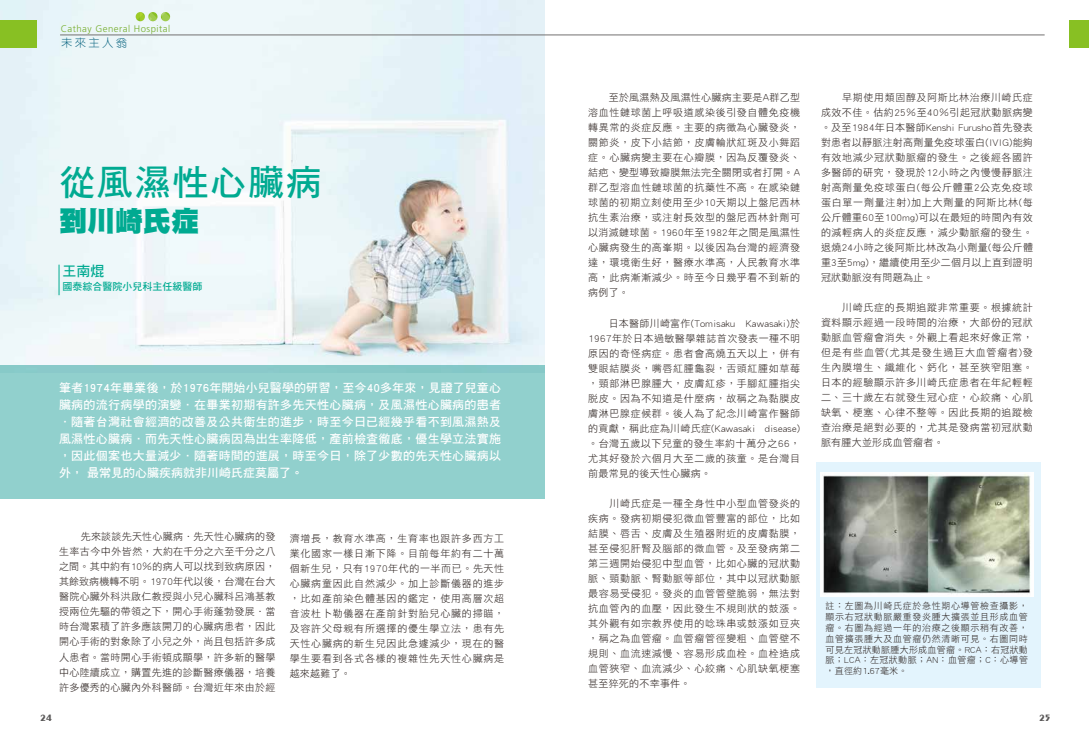
<style>
.page{position:relative;width:1089px;height:738px;background:#fff}
.page>*{position:absolute;margin:0;border:0;box-sizing:border-box;transform-origin:0 0}
.t1{font:36px "DF Hei Std W7";letter-spacing:.05em;color:#00aa91}
.t2{font:28px "DF Hei Std W12";color:#00aa91}
.t3{font:14.1px "DF Hei Std W7";color:#00aa91}
.t4{font:12px/17px "DF Hei Std W7";letter-spacing:.025em;color:#fff;text-align:justify}
.t5{font:300 11.4px "Lin Gothic";letter-spacing:.2em;color:#04617e}
.t6{font:10.1px "DF Hei Std W7";color:#00aa91}
.t7{font:10px/15px "DF Hei Std W3";letter-spacing:.06em;color:#221815;text-align:justify}
.t8{font:700 10px "Penyae";color:#595757}
.t9{font:300 9.6px "Frutiger";letter-spacing:.05em;color:#75ad2c}
.t10{font:9px/10.8px "DF Hei Std W3";letter-spacing:.03em;color:#221815;text-align:justify}
</style>
<div class="page">
<div style="left:815px;top:461px;width:225px;height:226px;background:#e3f4fd"></div>
<img style="left:0;top:0;width:545px;height:372px">
<div style="left:0;top:365px;width:544px;height:133px;background:#91d0cd"></div>
<div style="left:1069px;top:20px;width:19px;height:28px;background:#88c023"></div>
<hr style="left:60px;top:35px;width:984px;height:1px;background:#727171">
<svg style="left:136px;top:12px;width:34px;height:9px"></svg>
<div style="left:0;top:20px;width:37px;height:27px;background:#88c023"></div>
<hr style="left:59px;top:264px;width:1px;height:31px;background:#00aa91">
<img style="left:820px;top:472px;width:213px;height:124px">
<p class="t9" style="left:61px;top:24px;width:111px">Cathay General Hospital</p>
<p class="t5" style="left:61px;top:37px;width:67px">未來主人翁</p>
<h1 class="t1" style="left:59px;top:163px;width:264px">從風濕性心臟病</h1>
<h2 class="t2" style="left:59px;top:206px;width:141px">到川崎氏症</h2>
<h3 class="t3" style="left:62px;top:263px;width:43px">王南焜</h3>
<p class="t6" style="left:62px;top:281px;width:141px">國泰綜合醫院小兒科主任級醫師</p>
<p class="t4" style="left:59px;top:379px;width:443px">筆者1974年畢業後，於1976年開始小兒醫學的研習，至今40多年來，見證了兒童心臟病的流行病學的演變．在畢業初期有許多先天性心臟病，及風濕性心臟病的患者．隨著台灣社會經濟的改善及公共衛生的進步，時至今日已經幾乎看不到風濕熱及風濕性心臟病．而先天性心臟病因為出生率降低，產前檢查徹底，優生學立法實施，因此個案也大量減少．隨著時間的進展，時至今日，除了少數的先天性心臟病以外， 最常見的心臟疾病就非川崎氏症莫屬了。</p>
<p class="t7" style="left:59px;top:528px;width:218px;text-indent:22px">先來談談先天性心臟病．先天性心臟病的發生率古今中外皆然，大約在千分之六至千分之八之間。其中約有10％的病人可以找到致病原因，其餘致病機轉不明。1970年代以後，台灣在台大醫院心臟外科洪啟仁教授與小兒心臟科呂鴻基教授兩位先驅的帶領之下，開心手術蓬勃發展．當時台灣累積了許多應該開刀的心臟病患者，因此開心手術的對象除了小兒之外，尚且包括許多成人患者。當時開心手術頓成顯學，許多新的醫學中心陸續成立，購置先進的診斷醫療儀器，培養許多優秀的心臟內外科醫師。台灣近年來由於經</p>
<p class="t8" style="left:40px;top:711px;width:13px">24</p>
<p class="t7" style="left:290px;top:530px;width:216px">濟增長，教育水準高，生育率也跟許多西方工業化國家一樣日漸下降。目前每年約有二十萬個新生兒，只有1970年代的一半而已。先天性心臟病童因此自然減少。加上診斷儀器的進步，比如產前染色體基因的鑑定，使用高層次超音波杜卜勒儀器在產前針對胎兒心臟的掃瞄，及容許父母親有所選擇的優生學立法，患有先天性心臟病的新生兒因此急遽減少，現在的醫學生要看到各式各樣的複雜性先天性心臟病是越來越難了。</p>
<p class="t7" style="left:588px;top:90px;width:213px">　　至於風濕熱及風濕性心臟病主要是A群乙型溶血性鏈球菌上呼吸道感染後引發自體免疫機轉異常的炎症反應。主要的病徵為心臟發炎，關節炎，皮下小結節，皮膚輪狀紅斑及小舞蹈症。心臟病變主要在心瓣膜，因為反覆發炎、結疤、變型導致瓣膜無法完全關閉或者打開。A群乙型溶血性鏈球菌的抗藥性不高。在感染鏈球菌的初期立刻使用至少10天期以上盤尼西林抗生素治療，或注射長效型的盤尼西林針劑可以消滅鏈球菌。1960年至1982年之間是風濕性心臟病發生的高峯期。以後因為台灣的經濟發達，環境衛生好，醫療水準高，人民教育水準高，此病漸漸減少。時至今日幾乎看不到新的病例了。</p>
<p class="t7" style="left:588px;top:315px;width:213px">　　日本醫師川崎富作(Tomisaku Kawasaki)於1967年於日本過敏醫學雜誌首次發表一種不明原因的奇怪病症。患者會高燒五天以上，併有雙眼結膜炎，嘴唇紅腫龜裂，舌頭紅腫如草莓，頸部淋巴腺腫大，皮膚紅疹，手腳紅腫指尖脫皮。因為不知道是什麼病，故稱之為黏膜皮膚淋巴腺症候群。後人為了紀念川崎富作醫師的貢獻，稱此症為川崎氏症(Kawasaki disease)。台灣五歲以下兒童的發生率約十萬分之66，尤其好發於六個月大至二歲的孩童。是台灣目前最常見的後天性心臟病。</p>
<p class="t7" style="left:588px;top:495px;width:213px">　　川崎氏症是一種全身性中小型血管發炎的疾病。發病初期侵犯微血管豐富的部位，比如結膜、唇舌、皮膚及生殖器附近的皮膚黏膜，甚至侵犯肝腎及腦部的微血管。及至發病第二第三週開始侵犯中型血管，比如心臟的冠狀動脈、頸動脈、腎動脈等部位，其中以冠狀動脈最容易受侵犯。發炎的血管管壁脆弱，無法對抗血管內的血壓，因此發生不規則狀的鼓漲。其外觀有如宗教界使用的唸珠串或鼓漲如豆夾，稱之為血管瘤。血管瘤管徑變粗、血管壁不規則、血流速減慢、容易形成血栓。血栓造成血管狹窄、血流減少、心絞痛、心肌缺氧梗塞甚至猝死的不幸事件。</p>
<p class="t7" style="left:821px;top:89px;width:213px">　　早期使用類固醇及阿斯比林治療川崎氏症成效不佳。估約25％至40％引起冠狀動脈病變。及至1984年日本醫師Kenshi Furusho首先發表對患者以靜脈注射高劑量免疫球蛋白(IVIG)能夠有效地減少冠狀動脈瘤的發生。之後經各國許多醫師的研究，發現於12小時之內慢慢靜脈注射高劑量免疫球蛋白(每公斤體重2公克免疫球蛋白單一劑量注射)加上大劑量的阿斯比林(每公斤體重60至100mg)可以在最短的時間內有效的減輕病人的炎症反應，減少動脈瘤的發生。退燒24小時之後阿斯比林改為小劑量(每公斤體重3至5mg)，繼續使用至少二個月以上直到證明冠狀動脈沒有問題為止。</p>
<p class="t7" style="left:821px;top:299px;width:213px">　　川崎氏症的長期追蹤非常重要。根據統計資料顯示經過一段時間的治療，大部份的冠狀動脈血管瘤會消失。外觀上看起來好像正常，但是有些血管(尤其是發生過巨大血管瘤者)發生內膜增生、纖維化、鈣化，甚至狹窄阻塞。日本的經驗顯示許多川崎氏症患者在年紀輕輕二、三十歲左右就發生冠心症，心絞痛、心肌缺氧、梗塞、心律不整等。因此長期的追蹤檢查治療是絕對必要的，尤其是發病當初冠狀動脈有腫大並形成血管瘤者。</p>
<p class="t10" style="left:825px;top:600px;width:204px">註：左圖為川崎氏症於急性期心導管檢查攝影，顯示右冠狀動脈嚴重發炎腫大擴張並且形成血管瘤。右圖為經過一年的治療之後顯示稍有改善，血管擴張腫大及血管瘤仍然清晰可見。右圖同時可見左冠狀動脈腫大形成血管瘤。RCA：右冠狀動脈；LCA：左冠狀動脈；AN：血管瘤；C：心導管，直徑約1.67毫米。</p>
<p class="t8" style="left:1039px;top:711px;width:13px">25</p>
</div>
